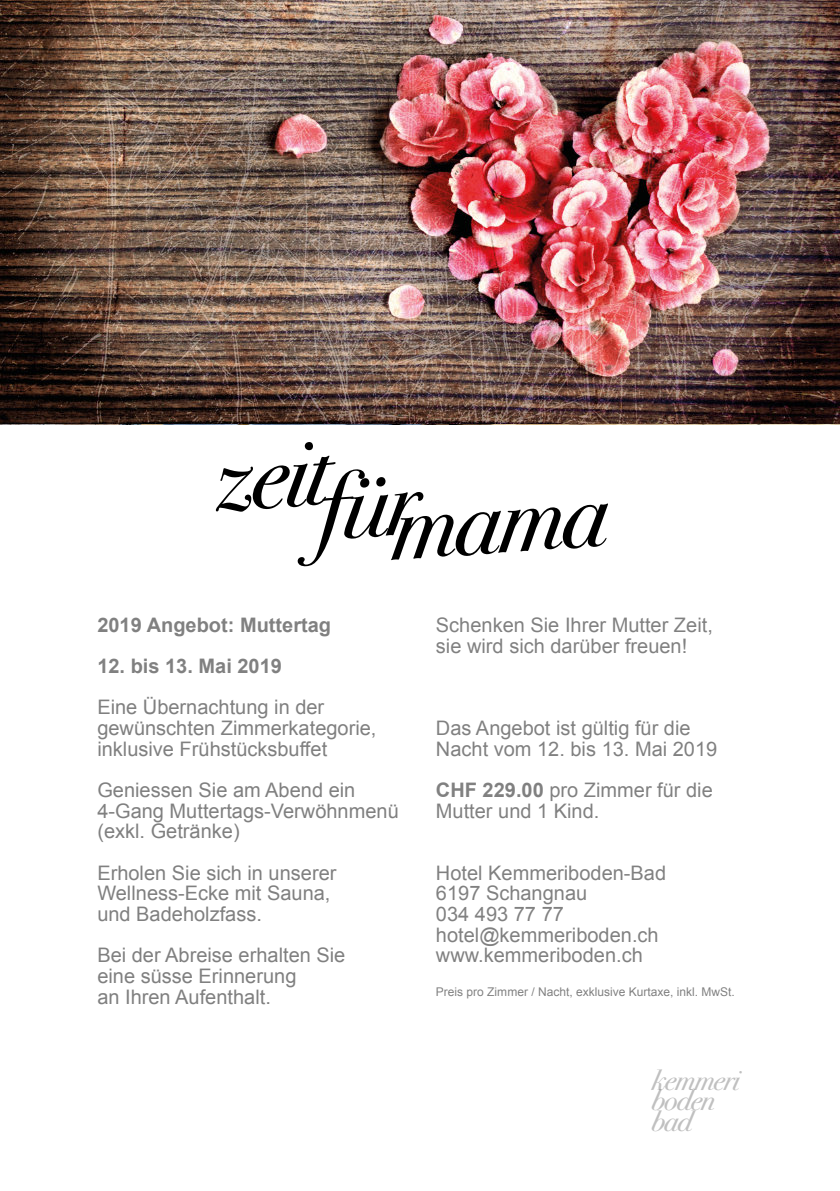
<style>
.page{position:relative;width:840px;height:1191px;background:#fff}
.page>*{position:absolute;margin:0;border:0;box-sizing:border-box;transform-origin:0 0}
.t1{font:italic 96px "Bodoni Svntytwo ITC Std";color:#000}
.t2{font:italic 29px/20.6px "Bodoni Svntytwo ITC Std";letter-spacing:-.03em;color:rgb(0 0 0/.25)}
.t3{font:20px/20.6px "Arial";color:#808080}
.t4{font:20px/20.6px "Arial";color:rgb(0 0 0/.5)}
.t5{font:700 20px "Arial";color:rgb(0 0 0/.5)}
.t6{font:12px "Arial";color:rgb(0 0 0/.5)}
.s1{font-weight:700}
</style>
<div class="page">
<img style="left:0;top:0;width:840px;height:424px">
<h1 class="t1" style="left:214px;top:478px;width:391px;rotate:-4deg">zeitfürmama</h1>
<p class="t5" style="left:97px;top:617px;width:235px">2019 Angebot: Muttertag</p>
<p class="t5" style="left:97px;top:658px;width:186px">12. bis 13. Mai 2019</p>
<p class="t3" style="left:97px;top:699px;width:281px">Eine Übernachtung in der gewünschten Zimmerkategorie, inklusive Frühstücksbuffet</p>
<p class="t3" style="left:97px;top:781px;width:303px">Geniessen Sie am Abend ein<br>4-Gang Muttertags-Verwöhnmenü (exkl. Getränke)</p>
<p class="t3" style="left:97px;top:864px;width:241px">Erholen Sie sich in unserer<br>Wellness-Ecke mit Sauna, und Badeholzfass.</p>
<p class="t3" style="left:97px;top:947px;width:249px">Bei der Abreise erhalten Sie eine süsse Erinnerung<br>an Ihren Aufenthalt.</p>
<p class="t4" style="left:436px;top:616px;width:278px">Schenken Sie Ihrer Mutter Zeit, sie wird sich darüber freuen!</p>
<p class="t4" style="left:436px;top:720px;width:283px">Das Angebot ist gültig für die<br>Nacht vom 12. bis 13. Mai 2019</p>
<p class="t4" style="left:436px;top:782px;width:278px"><span class="s1">CHF 229.00</span> pro Zimmer für die<br>Mutter und 1 Kind.</p>
<p class="t4" style="left:436px;top:864px;width:232px">Hotel Kemmeriboden-Bad<br>6197 Schangnau<br>034 493 77 77 hotel@kemmeriboden.ch www.kemmeriboden.ch</p>
<p class="t6" style="left:436px;top:987px;width:300px">Preis pro Zimmer / Nacht, exklusive Kurtaxe, inkl. MwSt.</p>
<h2 class="t2" style="left:651px;top:1072px;width:89px">kemmeri boden bad</h2>
</div>
